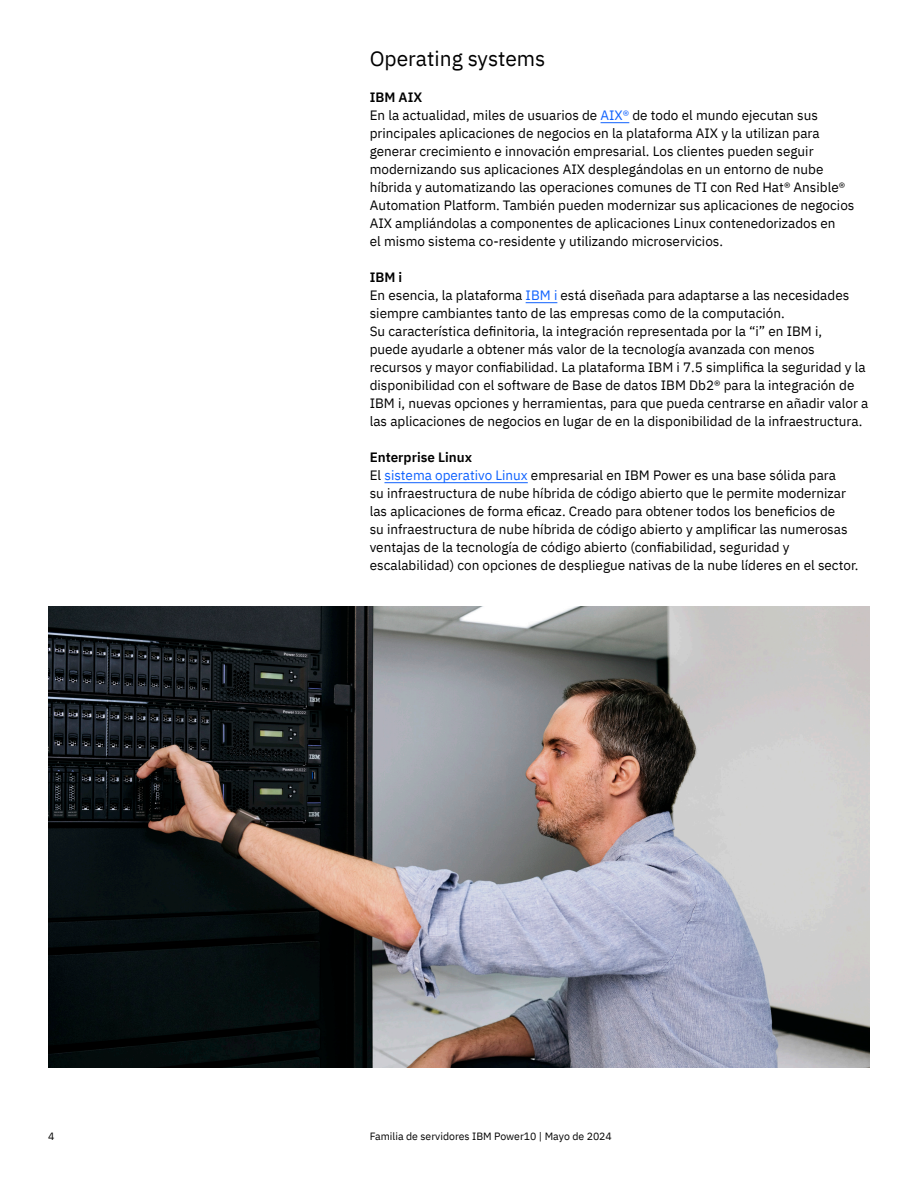
<style>
.page{position:relative;width:918px;height:1188px;background:#fff}
.page>*{position:absolute;margin:0;border:0;box-sizing:border-box;transform-origin:0 0}
.Heading{font:21px "IBM Plex Sans";color:#000}
.Body_text{font:13.5px/18px "IBM Plex Sans";color:#000}
.Subheading{font:600 13.5px "IBM Plex Sans";color:#000}
.t1{font:10.5px "IBM Plex Sans";color:#000}
.s1{color:#0f62fe}
</style>
<div class="page">
<svg style="left:601px;top:122px;width:28px;height:1px"></svg>
<hr style="left:526px;top:302px;width:31px;height:1px;background:#0f62fe">
<hr style="left:384px;top:482px;width:144px;height:1px;background:#0f62fe">
<img style="left:48px;top:606px;width:822px;height:462px">
<h3 class="Heading" style="left:370px;top:43px;width:177px">Operating systems</h3>
<h4 class="Subheading" style="left:370px;top:87px;width:54px">IBM AIX</h4>
<p class="Body_text" style="left:370px;top:105px;width:486px">En la actualidad, miles de usuarios de <span class="s1">AIX®</span> de todo el mundo ejecutan sus principales aplicaciones de negocios en la plataforma AIX y la utilizan para generar crecimiento e innovación empresarial. Los clientes pueden seguir modernizando sus aplicaciones AIX desplegándolas en un entorno de nube híbrida y automatizando las operaciones comunes de TI con Red Hat® Ansible® Automation Platform. También pueden modernizar sus aplicaciones de negocios AIX ampliándolas a componentes de aplicaciones Linux contenedorizados en<br>el mismo sistema co-residente y utilizando microservicios.</p>
<h4 class="Subheading" style="left:370px;top:267px;width:34px">IBM i</h4>
<p class="Body_text" style="left:370px;top:285px;width:500px">En esencia, la plataforma <span class="s1">IBM i</span> está diseñada para adaptarse a las necesidades siempre cambiantes tanto de las empresas como de la computación.<br>Su característica definitoria, la integración representada por la “i” en IBM i,<br>puede ayudarle a obtener más valor de la tecnología avanzada con menos recursos y mayor confiabilidad. La plataforma IBM i 7.5 simplifica la seguridad y la disponibilidad con el software de Base de datos IBM Db2® para la integración de IBM i, nuevas opciones y herramientas, para que pueda centrarse en añadir valor a las aplicaciones de negocios en lugar de en la disponibilidad de la infraestructura.</p>
<h4 class="Subheading" style="left:370px;top:447px;width:104px">Enterprise Linux</h4>
<p class="Body_text" style="left:370px;top:465px;width:490px">El <span class="s1">sistema operativo Linux</span> empresarial en IBM Power es una base sólida para<br>su infraestructura de nube híbrida de código abierto que le permite modernizar las aplicaciones de forma eficaz. Creado para obtener todos los beneficios de<br>su infraestructura de nube híbrida de código abierto y amplificar las numerosas ventajas de la tecnología de código abierto (confiabilidad, seguridad y escalabilidad) con opciones de despliegue nativas de la nube líderes en el sector.</p>
<p class="t1" style="left:48px;top:1128px;width:8px">4</p>
<p class="t1" style="left:370px;top:1128px;width:244px">Familia de servidores IBM Power10 | Mayo de 2024</p>
</div>
